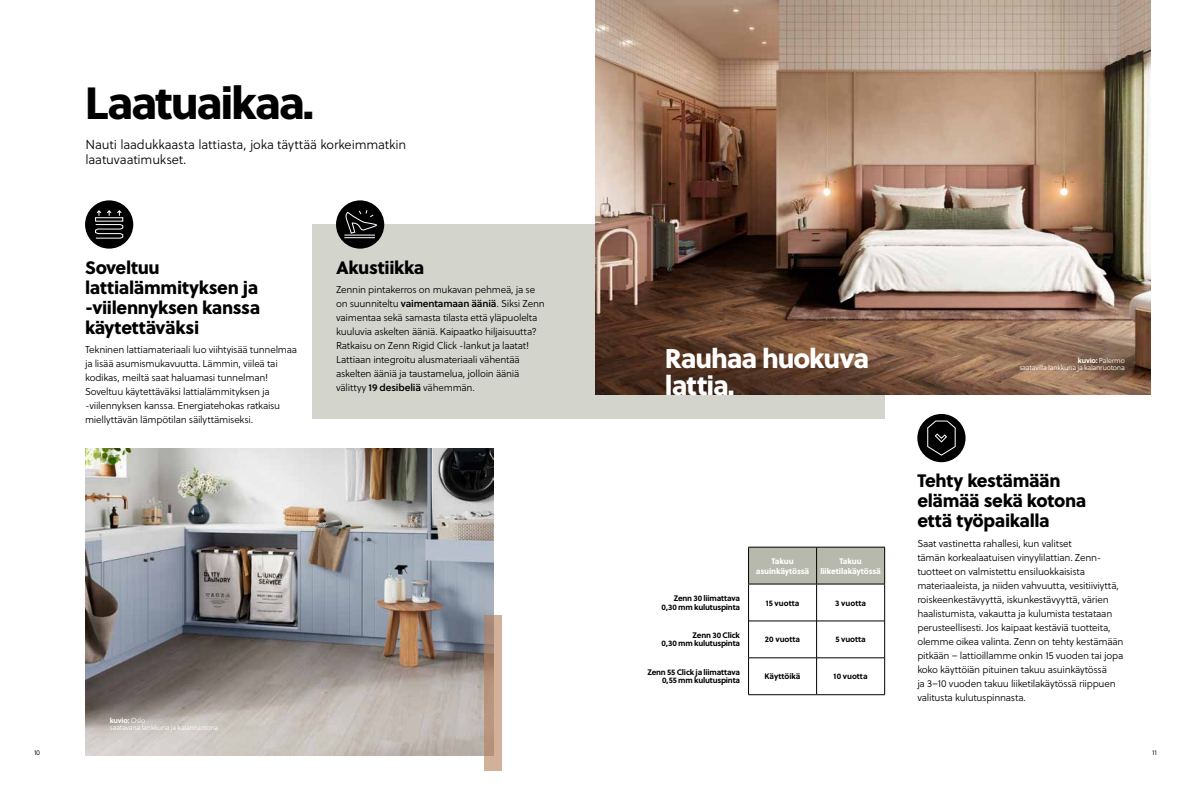
<style>
.page{position:relative;width:1191px;height:786px;background:#fff}
.page>*{position:absolute;margin:0;border:0;box-sizing:border-box;transform-origin:0 0}
.t1{font:45px "Soleil Xb";letter-spacing:-.05em;color:#000}
.t2{font:27px/27px "Soleil Xb";letter-spacing:-.04em;color:#fff}
.t3{font:18px/20px "Soleil Xb";letter-spacing:-.02em;color:#000}
.t4{font:13px/15.6px "Soleil Lt";letter-spacing:-.015em;color:#000}
.t5{font:10px/14px "Soleil Lt";letter-spacing:-.025em;color:#000}
.t6{font:700 8px/8.1px "Soleil";letter-spacing:-.03em;color:#000;text-align:right}
.t7{font:8px/10px "Soleil Xb";letter-spacing:-.02em;color:#fff;text-align:center}
.t8{font:700 8px "Soleil";letter-spacing:-.01em;color:#000}
.t9{font:8px "Soleil Lt";color:#000}
.t10{font:7.2px/7.2px "Soleil Lt";letter-spacing:-.035em;color:#fff;text-align:right}
.t11{font:700 7.2px "Soleil";letter-spacing:-.025em;color:#fff}
.s1{font-family:"Soleil Sb"}
.s2{font-family:"Soleil Lt";font-weight:400}
.s3{font-family:"Soleil";font-weight:700}
</style>
<div class="page">
<div style="left:313px;top:224px;width:572px;height:194px;background:#d3d5cd"></div>
<div style="left:336px;top:200px;width:48px;height:48px;background:#000;border-radius:50%"></div>
<svg style="left:344px;top:210px;width:33px;height:28px"></svg>
<div style="left:85px;top:200px;width:48px;height:48px;background:#000;border-radius:50%"></div>
<svg style="left:95px;top:210px;width:28px;height:29px"></svg>
<img style="left:85px;top:448px;width:408px;height:306px">
<div style="left:917px;top:414px;width:48px;height:48px;background:#000;border-radius:50%"></div>
<svg style="left:926px;top:419px;width:30px;height:37px"></svg>
<img style="left:595px;top:0;width:555px;height:394px">
<div style="left:749px;top:547px;width:135px;height:36px;background:#b6b9ab"></div>
<hr style="left:749px;top:620px;width:67px;height:1px;background:#000">
<hr style="left:817px;top:620px;width:67px;height:1px;background:#000">
<hr style="left:749px;top:657px;width:67px;height:1px;background:#000">
<hr style="left:817px;top:657px;width:67px;height:1px;background:#000">
<hr style="left:816px;top:547px;width:1px;height:36px;background:#000">
<hr style="left:816px;top:584px;width:1px;height:36px;background:#000">
<hr style="left:816px;top:620px;width:1px;height:37px;background:#000">
<hr style="left:816px;top:657px;width:1px;height:37px;background:#000">
<hr style="left:748px;top:546px;width:68px;height:1px;background:#000">
<hr style="left:816px;top:546px;width:69px;height:1px;background:#000">
<hr style="left:748px;top:547px;width:1px;height:36px;background:#000">
<hr style="left:884px;top:547px;width:1px;height:36px;background:#000">
<hr style="left:748px;top:584px;width:1px;height:36px;background:#000">
<hr style="left:884px;top:584px;width:1px;height:36px;background:#000">
<hr style="left:748px;top:620px;width:1px;height:37px;background:#000">
<hr style="left:884px;top:620px;width:1px;height:37px;background:#000">
<hr style="left:748px;top:657px;width:1px;height:37px;background:#000">
<hr style="left:884px;top:657px;width:1px;height:37px;background:#000">
<hr style="left:748px;top:694px;width:68px;height:1px;background:#000">
<hr style="left:816px;top:694px;width:69px;height:1px;background:#000">
<hr style="left:748px;top:583px;width:68px;height:1px;background:#000">
<hr style="left:816px;top:583px;width:69px;height:1px;background:#000">
<svg style="left:485px;top:615px;width:17px;height:155px;background:#c19f89"></svg>
<h1 class="t1" style="left:85px;top:67px;width:231px">Laatuaikaa.</h1>
<h3 class="t4" style="left:86px;top:136px;width:322px">Nauti laadukkaasta lattiasta, joka täyttää korkeimmatkin laatuvaatimukset.</h3>
<h3 class="t3" style="left:85px;top:256px;width:177px">Soveltuu lattialämmityksen ja -viilennyksen kanssa käytettäväksi</h3>
<p class="t5" style="left:85px;top:342px;width:214px">Tekninen lattiamateriaali luo viihtyisää tunnelmaa ja lisää asumismukavuutta. Lämmin, viileä tai kodikas, meiltä saat haluamasi tunnelman!<br>Soveltuu käytettäväksi lattialämmityksen ja -viilennyksen kanssa. Energiatehokas ratkaisu miellyttävän lämpötilan säilyttämiseksi.</p>
<h3 class="t3" style="left:336px;top:256px;width:90px">Akustiikka</h3>
<p class="t5" style="left:336px;top:282px;width:210px">Zennin pintakerros on mukavan pehmeä, ja se on suunniteltu <span class="s1">vaimentamaan ääniä</span>. Siksi Zenn vaimentaa sekä samasta tilasta että yläpuolelta kuuluvia askelten ääniä. Kaipaatko hiljaisuutta?<br>Ratkaisu on Zenn Rigid Click -lankut ja laatat!<br>Lattiaan integroitu alusmateriaali vähentää askelten ääniä ja taustamelua, jolloin ääniä välittyy <span class="s1">19 desibeliä</span> vähemmän.</p>
<p class="t11" style="left:110px;top:714px;width:37px">kuvio: <span class="s2">Oslo</span></p>
<p class="t10" style="left:110px;top:723px;width:110px">saatavana lankkuna ja kalanruotona</p>
<h2 class="t2" style="left:665px;top:343px;width:206px">Rauhaa huokuva lattia.</h2>
<p class="t7" style="left:756px;top:555px;width:55px">Takuu asuinkäytössä</p>
<p class="t7" style="left:820px;top:555px;width:62px">Takuu liiketilakäytössä</p>
<p class="t6" style="left:661px;top:594px;width:80px">Zenn 30 liimattava<br>0,30 mm kulutuspinta</p>
<p class="t6" style="left:766px;top:598px;width:35px">15 vuotta</p>
<p class="t6" style="left:835px;top:598px;width:32px">3 vuotta</p>
<p class="t6" style="left:661px;top:630px;width:80px">Zenn 30 Click<br>0,30 mm kulutuspinta</p>
<p class="t6" style="left:765px;top:634px;width:37px">20 vuotta</p>
<p class="t6" style="left:835px;top:634px;width:32px">5 vuotta</p>
<p class="t6" style="left:647px;top:667px;width:94px">Zenn 55 Click ja liimattava<br>0,55 mm kulutuspinta</p>
<p class="t8" style="left:764px;top:670px;width:37px">Käyttöikä</p>
<p class="t6" style="left:833px;top:671px;width:35px">10 vuotta</p>
<p class="t10" style="left:1019px;top:356px;width:107px"><span class="s3">kuvio:</span> Palermo<br>saatavilla lankkuna ja kalanruotona</p>
<h3 class="t3" style="left:917px;top:469px;width:170px">Tehty kestämään elämää sekä kotona että työpaikalla</h3>
<p class="t5" style="left:917px;top:536px;width:208px">Saat vastinetta rahallesi, kun valitset<br>tämän korkealaatuisen vinyylilattian. Zenn&shy;tuotteet on valmistettu ensiluokkaisista materiaaleista, ja niiden vahvuutta, vesitiiviyttä, roiskeenkestävyyttä, iskunkestävyyttä, värien haalistumista, vakautta ja kulumista testataan perusteellisesti. Jos kaipaat kestäviä tuotteita, olemme oikea valinta. Zenn on tehty kestämään pitkään – lattioillamme onkin 15 vuoden tai jopa koko käyttöiän pituinen takuu asuinkäytössä<br>ja 3–10 vuoden takuu liiketilakäytössä riippuen valitusta kulutuspinnasta.</p>
<p class="t9" style="left:34px;top:746px;width:8px">10</p>
<p class="t9" style="left:1152px;top:746px;width:6px">11</p>
</div>
